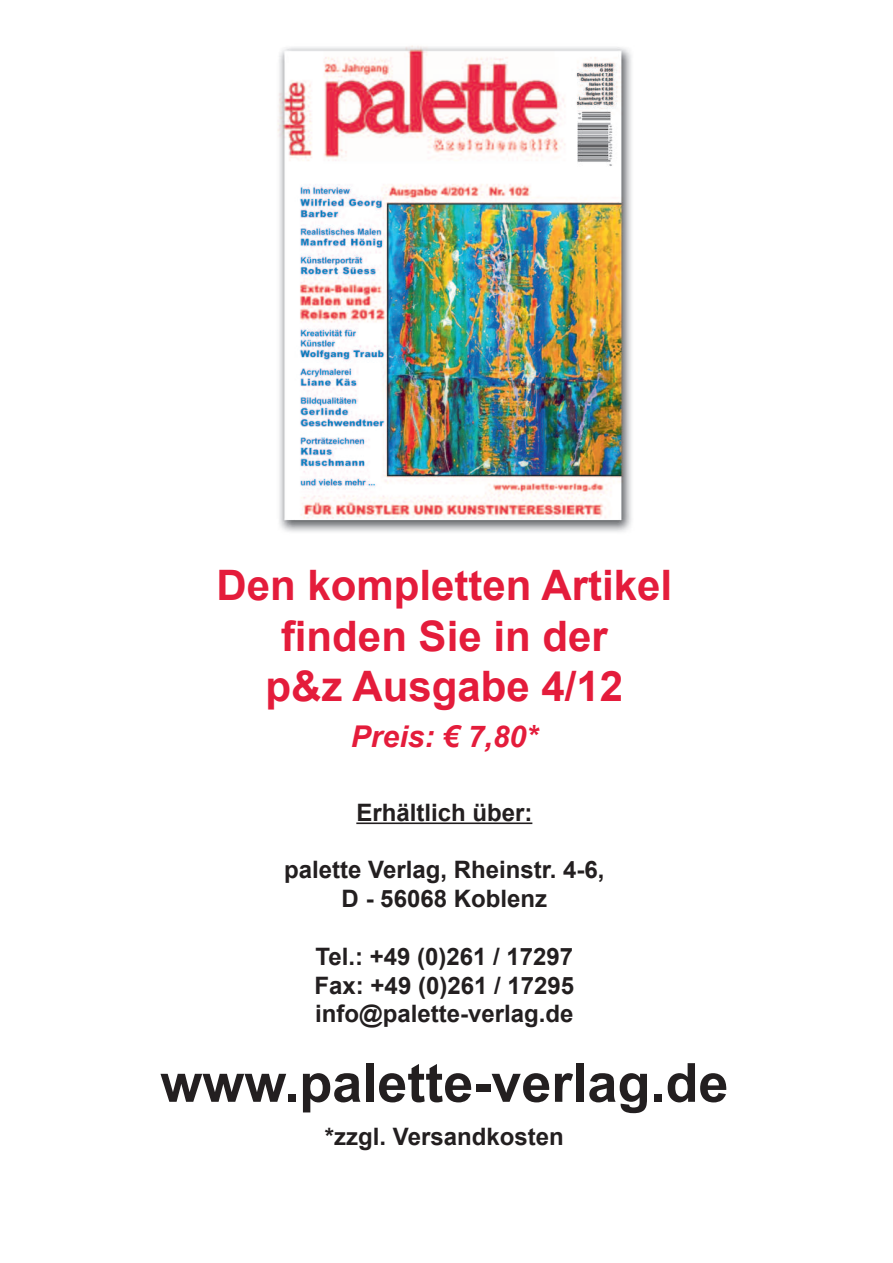
<style>
.page{position:relative;width:893px;height:1263px;background:#fff}
.page>*{position:absolute;margin:0;border:0;box-sizing:border-box;transform-origin:0 0}
.t1{font:700 54px "Arial";color:#231f20}
.t2{font:700 42px/50.4px "Arial";color:#e41c3b;text-align:center}
.t3{font:italic 700 30px "Arial";color:#e41c3b}
.t4{font:700 24px/28.8px "Arial";color:#231f20;text-align:center}
</style>
<div class="page">
<hr style="left:356px;top:822px;width:176px;height:2px;background:#231f20">
<img style="left:277px;top:45px;width:355px;height:487px">
<h2 class="t2" style="left:216px;top:561px;width:457px">Den kompletten Artikel finden Sie in der<br>p&amp;z Ausgabe 4/12</h2>
<p class="t3" style="left:351px;top:720px;width:188px">Preis: € 7,80*</p>
<p class="t4" style="left:356px;top:798px;width:178px">Erhältlich über:</p>
<p class="t4" style="left:284px;top:856px;width:322px">palette Verlag, Rheinstr. 4-6,<br>D - 56068 Koblenz</p>
<p class="t4" style="left:315px;top:942px;width:261px;text-align:justify">Tel.: +49 (0)261 / 17297<br>Fax: +49 (0)261 / 17295 info@palette-verlag.de</p>
<h1 class="t1" style="left:160px;top:1053px;width:570px">www.palette-verlag.de</h1>
<p class="t4" style="left:325px;top:1122px;width:240px">*zzgl. Versandkosten</p>
</div>
